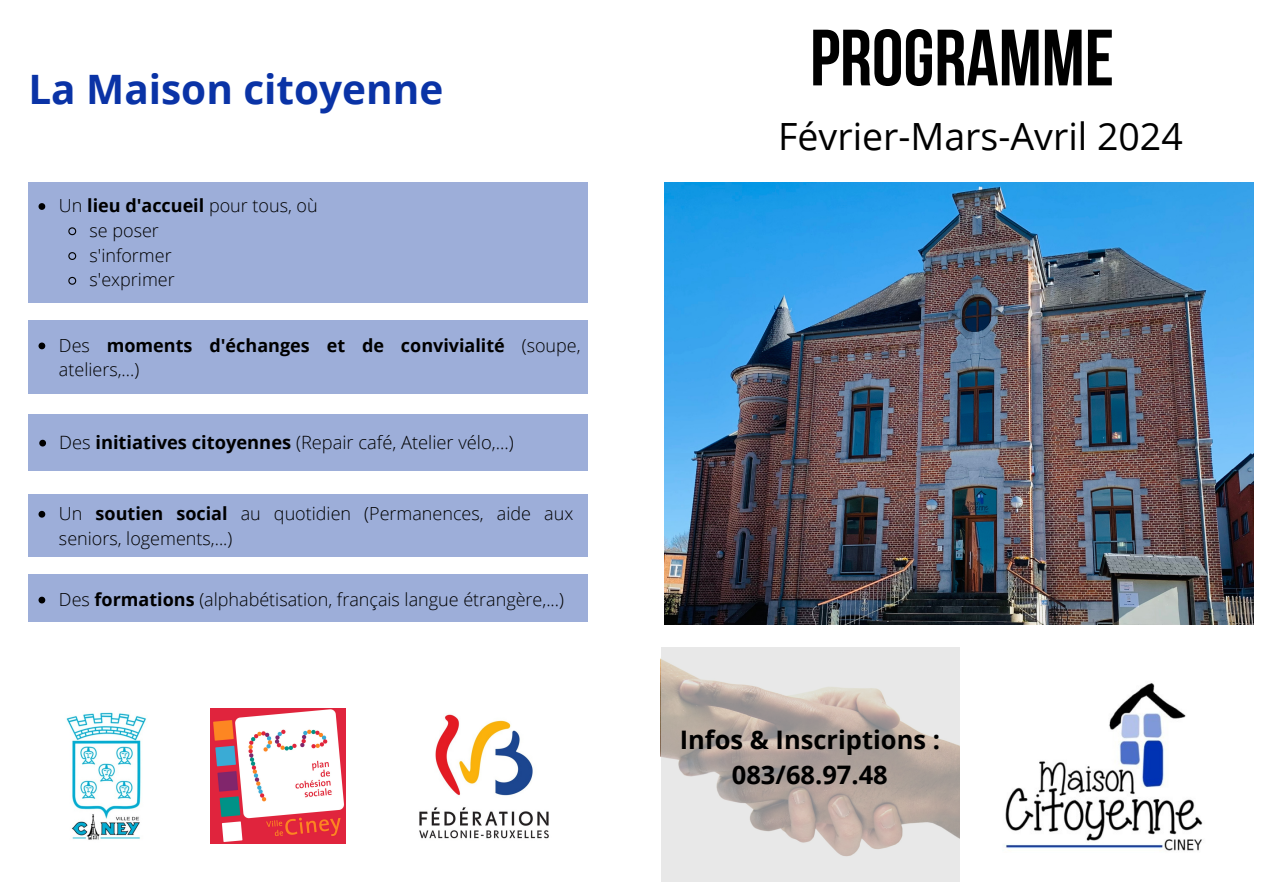
<style>
.page{position:relative;width:1263px;height:894px;background:#fff}
.page>*{position:absolute;margin:0;border:0;box-sizing:border-box;transform-origin:0 0}
.t1{font:79.5px "Bebas Neue Cyrillic";color:#000}
.t2{font:700 40.5px "Open Sans";color:#0a33a6}
.t3{font:37.5px "Open Sans";color:#000}
.t4{font:700 25.5px/34.8px "Open Sans";color:#000;text-align:center}
.t5{font:300 18.3px "Open Sans";color:#000}
.t6{font:300 18px/24.8px "Open Sans";color:#000}
.t7{font:700 18px/24.8px "Open Sans";color:#000}
.s1{font-weight:700}
.s2{font-weight:300}
</style>
<div class="page">
<img style="left:1004px;top:683px;width:199px;height:168px">
<img style="left:665px;top:182px;width:588px;height:442px">
<img style="left:419px;top:714px;width:130px;height:125px">
<svg style="left:661px;top:647px;width:298px;height:234px;background:#cdc6c2"></svg>
<img style="left:66px;top:712px;width:80px;height:128px">
<div style="left:28px;top:414px;width:560px;height:56px;background:#9daed9"></div>
<div style="left:28px;top:320px;width:560px;height:74px;background:#9daed9"></div>
<div style="left:28px;top:182px;width:560px;height:121px;background:#9daed9"></div>
<div style="left:28px;top:494px;width:560px;height:62px;background:#9daed9"></div>
<div style="left:28px;top:574px;width:560px;height:47px;background:#9daed9"></div>
<img style="left:211px;top:708px;width:135px;height:135px">
<svg style="left:39px;top:203px;width:6px;height:7px"></svg>
<svg style="left:68px;top:227px;width:9px;height:9px"></svg>
<svg style="left:68px;top:252px;width:9px;height:8px"></svg>
<svg style="left:68px;top:276px;width:9px;height:9px"></svg>
<svg style="left:39px;top:439px;width:7px;height:7px"></svg>
<svg style="left:39px;top:342px;width:6px;height:7px"></svg>
<svg style="left:39px;top:510px;width:6px;height:7px"></svg>
<svg style="left:39px;top:596px;width:6px;height:7px"></svg>
<p class="t2" style="left:28px;top:61px;width:416px">La Maison citoyenne</p>
<p class="t6" style="left:59px;top:193px;width:260px">Un <span class="s1">lieu d'accueil</span> pour tous, où</p>
<p class="t6" style="left:90px;top:217px;width:71px">se poser</p>
<p class="t6" style="left:90px;top:242px;width:84px">s'informer</p>
<h1 class="t6" style="left:90px;top:267px;width:87px">s'exprimer</h1>
<p class="t7" style="left:59px;top:332px;width:523px"><span class="s2">Des</span> moments d'échanges et de convivialité <span class="s2">(soupe, ateliers,...)</span></p>
<h3 class="t5" style="left:59px;top:429px;width:456px">Des <span class="s1">initiatives citoyennes</span> (Repair café, Atelier vélo,...)</h3>
<p class="t6" style="left:59px;top:500px;width:516px">Un <span class="s1">soutien social</span> au quotidien (Permanences, aide aux seniors, logements,...)</p>
<h4 class="t6" style="left:59px;top:586px;width:507px">Des <span class="s1">formations</span> (alphabétisation, français langue étrangère,...)</h4>
<p class="t1" style="left:810px;top:26px;width:305px">PROGRAMME</p>
<p class="t3" style="left:778px;top:110px;width:406px">Février-Mars-Avril 2024</p>
<p class="t4" style="left:680px;top:721px;width:262px">Infos &amp; Inscriptions :<br>083/68.97.48</p>
</div>
